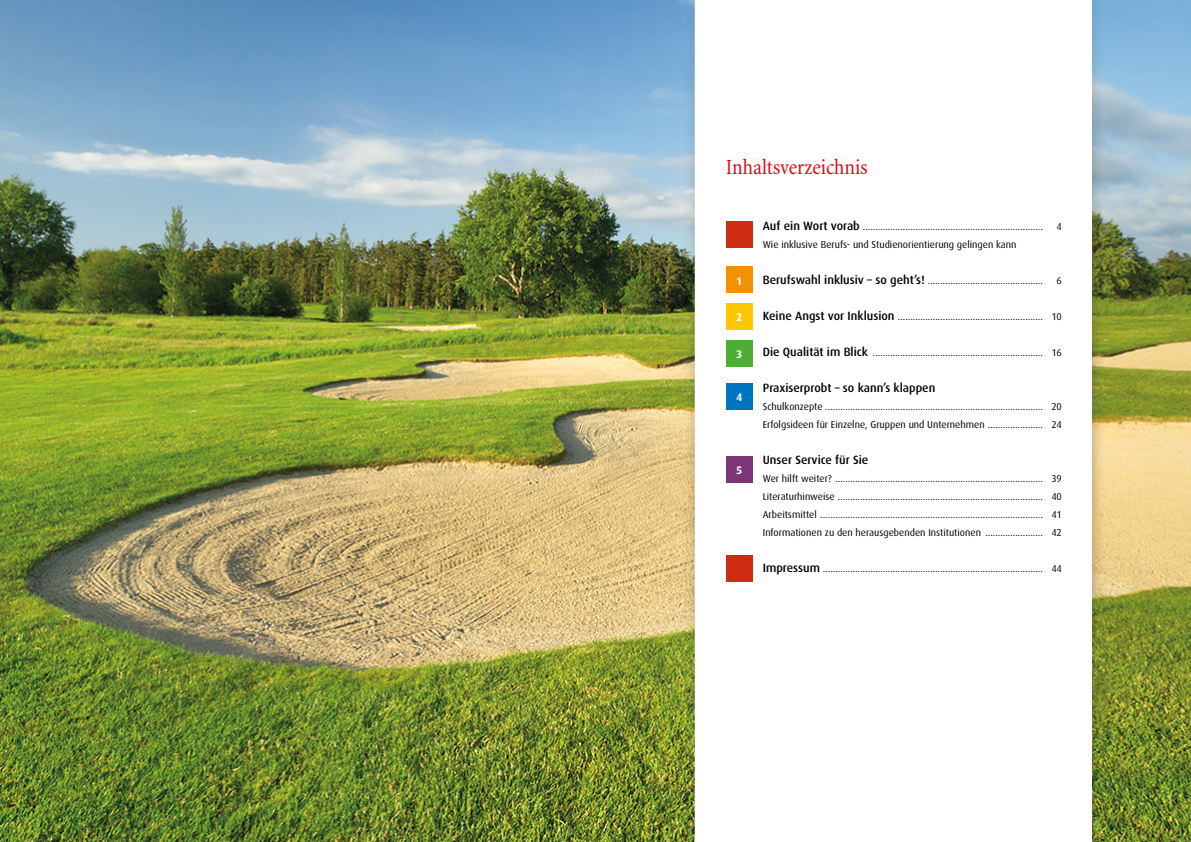
<style>
.page{position:relative;width:1191px;height:842px;background:#fff}
.page>*{position:absolute;margin:0;border:0;box-sizing:border-box;transform-origin:0 0}
.t1{font:condensed 22px "Minion";letter-spacing:-.005em;color:#e30613}
.t2{font:500 12px "Dax";color:#000}
.t3{font:700 11px "Dax";color:#fff}
.t4{font:10px "Dax";color:#000}
.s1{font-weight:500;font-size:12px}
</style>
<div class="page">
<img style="left:0;top:0;width:1191px;height:842px">
<div style="left:694px;top:0;width:397px;height:842px;background:#fff"></div>
<div style="left:726px;top:221px;width:27px;height:27px;background:#cf2d12"></div>
<div style="left:726px;top:555px;width:27px;height:27px;background:#cf2d12"></div>
<div style="left:726px;top:266px;width:27px;height:27px;background:#f39200"></div>
<div style="left:726px;top:303px;width:27px;height:27px;background:#fec700"></div>
<div style="left:726px;top:340px;width:27px;height:27px;background:#4ead33"></div>
<div style="left:726px;top:383px;width:27px;height:27px;background:#0075bf"></div>
<div style="left:726px;top:456px;width:27px;height:27px;background:#7c3677"></div>
<h1 class="t1" style="left:726px;top:156px;width:144px">Inhaltsverzeichnis</h1>
<p class="t4" style="left:763px;top:221px;width:282px"><span class="s1">Auf ein Wort vorab</span> ........................................................................</p>
<p class="t4" style="left:1056px;top:221px;width:7px">4</p>
<p class="t4" style="left:763px;top:239px;width:255px">Wie inklusive Berufs- und Studienorientierung gelingen kann</p>
<p class="t3" style="left:736px;top:275px;width:8px">1</p>
<p class="t4" style="left:763px;top:275px;width:282px"><span class="s1">Berufswahl inklusiv – so geht’s!</span> ..............................................</p>
<p class="t4" style="left:1056px;top:275px;width:7px">6</p>
<p class="t3" style="left:736px;top:311px;width:8px">2</p>
<p class="t4" style="left:763px;top:311px;width:301px"><span class="s1">Keine Angst vor Inklusion</span> .......................................................... 10</p>
<p class="t3" style="left:736px;top:348px;width:8px">3</p>
<p class="t4" style="left:763px;top:347px;width:301px"><span class="s1">Die Qualität im Blick</span> .................................................................... 16</p>
<p class="t3" style="left:736px;top:391px;width:8px">4</p>
<p class="t2" style="left:763px;top:381px;width:174px">Praxiserprobt – so kann’s klappen</p>
<p class="t4" style="left:763px;top:401px;width:301px">Schulkonzepte ....................................................................................... 20</p>
<p class="t4" style="left:763px;top:419px;width:301px">Erfolgsideen für Einzelne, Gruppen und Unternehmen ...................... 24</p>
<p class="t3" style="left:736px;top:464px;width:8px">5</p>
<p class="t2" style="left:763px;top:453px;width:107px">Unser Service für Sie</p>
<p class="t4" style="left:763px;top:473px;width:301px">Wer hilft weiter? ................................................................................... 39</p>
<p class="t4" style="left:763px;top:491px;width:301px">Literaturhinweise .................................................................................. 40</p>
<p class="t4" style="left:763px;top:509px;width:301px">Arbeitsmittel ......................................................................................... 41</p>
<p class="t4" style="left:763px;top:527px;width:301px">Informationen zu den herausgebenden Institutionen ....................... 42</p>
<p class="t4" style="left:763px;top:563px;width:301px"><span class="s1">Impressum</span> ........................................................................................ 44</p>
</div>
